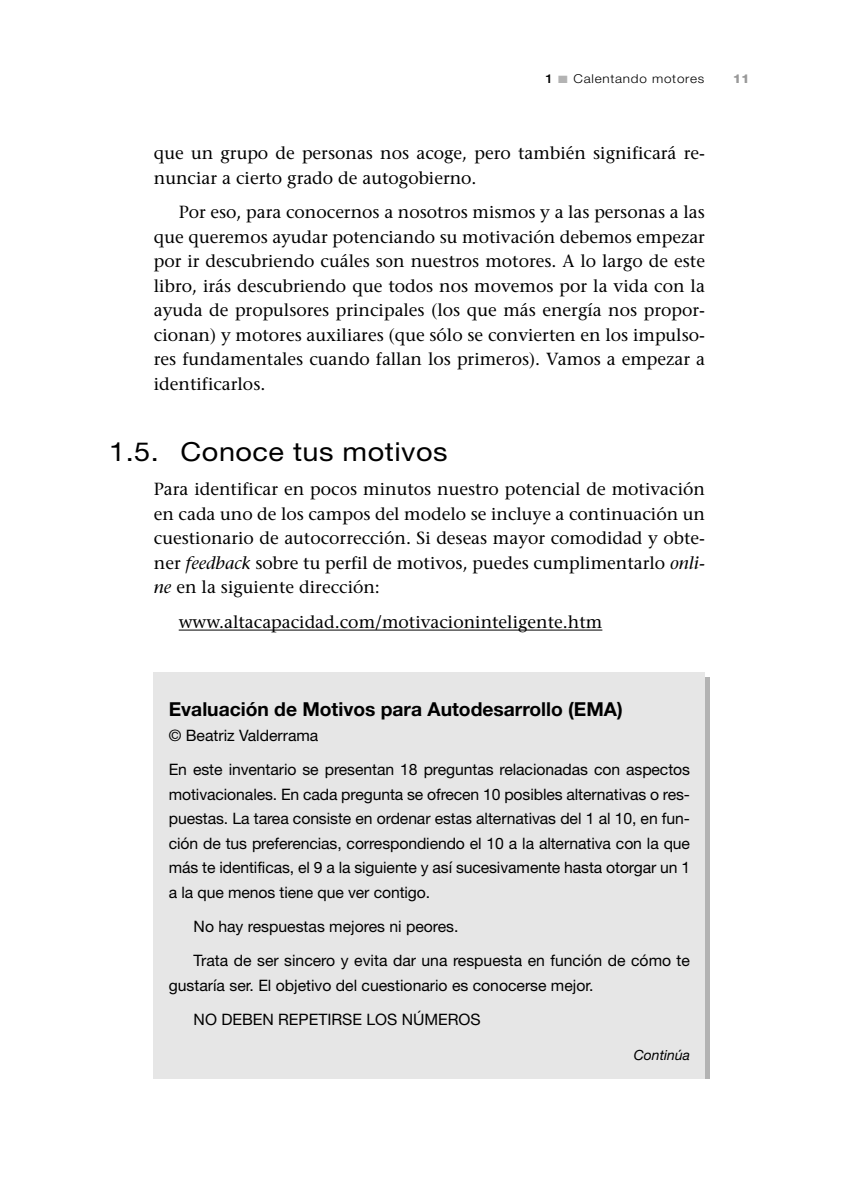
<style>
.page{position:relative;width:844px;height:1191px;background:#fff}
.page>*{position:absolute;margin:0;border:0;box-sizing:border-box;transform-origin:0 0}
.t1{font:26.25px "Helvetica Neue";letter-spacing:.015em;color:#000;scale:1.1 1}
.t2{font:700 19.25px "Helvetica Neue";color:#000}
.t3{font:17.5px/24.5px "Stone Serif";color:#000;text-align:justify}
.t4{font:15.75px/24.5px "Helvetica Neue";color:#000}
.t5{font:italic 14px "Helvetica Neue";color:#000}
.t6{font:300 12.25px "Helvetica Neue";letter-spacing:.055em;color:#000;scale:1.1 1}
.t7{font:800 12.25px "Helvetica Neue";color:#999;scale:1.1 1}
.s1{font-weight:500}
.s2{color:#b3b3b3}
.s3{color:#fff}
.s4{font-style:italic}
</style>
<div class="page">
<hr style="left:179px;top:629px;width:423px;height:1px;background:#000">
<div style="left:154px;top:672px;width:550px;height:435px;background:#e6e6e6"></div>
<div style="left:109px;top:1079px;width:642px;height:69px;background:#fff"></div>
<p class="t6" style="left:545px;top:74px;width:146px"><span class="s1">1</span> <span class="s2">■</span> Calentando motores</p>
<p class="t7" style="left:732px;top:74px;width:17px">11</p>
<p class="t3" style="left:154px;top:143px;width:552px">que un grupo de personas nos acoge, pero también significará re&shy;nunciar a cierto grado de autogobierno.</p>
<p class="t3" style="left:154px;top:202px;width:552px;text-indent:25px">Por eso, para conocernos a nosotros mismos y a las personas a las que queremos ayudar potenciando su motivación debemos empezar por ir descubriendo cuáles son nuestros motores. A lo largo de este libro, irás descubriendo que todos nos movemos por la vida con la ayuda de propulsores principales (los que más energía nos propor&shy;cionan) y motores auxiliares (que sólo se convierten en los impulso&shy;res fundamentales cuando fallan los primeros). Vamos a empezar a identificarlos.</p>
<h1 class="t1" style="left:109px;top:442px;width:309px">1.5.<span class="s3">N</span>Conoce tus motivos</h1>
<p class="t3" style="left:154px;top:479px;width:552px">Para identificar en pocos minutos nuestro potencial de motivación en cada uno de los campos del modelo se incluye a continuación un cuestionario de autocorrección. Si deseas mayor comodidad y obte&shy;ner <span class="s4">feedback</span> sobre tu perfil de motivos, puedes cumplimentarlo <span class="s4">onli&shy;ne</span> en la siguiente dirección:</p>
<p class="t3" style="left:179px;top:611px;width:425px">www.altacapacidad.com/motivacioninteligente.htm</p>
<p class="t2" style="left:169px;top:702px;width:455px">Evaluación de Motivos para Autodesarrollo (EMA)</p>
<p class="t4" style="left:169px;top:719px;width:522px;line-height:34.5px">© Beatriz Valderrama<br>En este inventario se presentan 18 preguntas relacionadas con aspectos</p>
<p class="t4" style="left:169px;top:783px;width:522px;text-align:justify">motivacionales. En cada pregunta se ofrecen 10 posibles alternativas o res&shy;puestas. La tarea consiste en ordenar estas alternativas del 1 al 10, en fun&shy;ción de tus preferencias, correspondiendo el 10 a la alternativa con la que más te identificas, el 9 a la siguiente y así sucesivamente hasta otorgar un 1 a la que menos tiene que ver contigo.</p>
<p class="t4" style="left:193px;top:910px;width:498px;line-height:34.5px">No hay respuestas mejores ni peores.<br>Trata de ser sincero y evita dar una respuesta en función de cómo te</p>
<p class="t4" style="left:193px;top:969px;width:401px;line-height:34.5px;text-indent:-25px">gustaría ser. El objetivo del cuestionario es conocerse mejor.<br>NO DEBEN REPETIRSE LOS NÚMEROS</p>
<p class="t5" style="left:633px;top:1049px;width:58px">Continúa</p>
</div>
